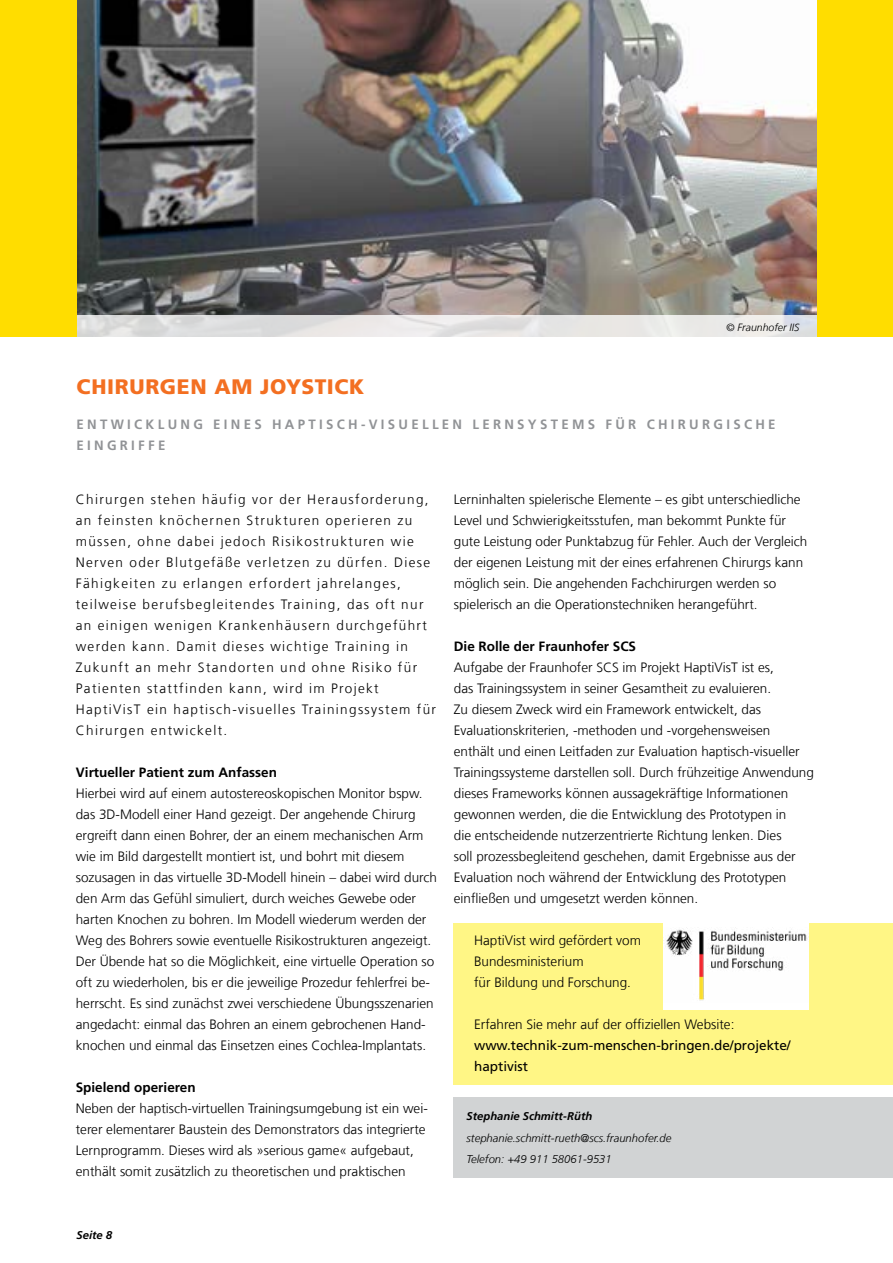
<style>
.page{position:relative;width:893px;height:1263px;background:#fff}
.page>*{position:absolute;margin:0;border:0;box-sizing:border-box;transform-origin:0 0}
.t1{font:900 21px "Frutiger LT Com";letter-spacing:.03em;color:#f36f21}
.t2{font:300 13.5px/21px "Frutiger LT Com";color:#000}
.t3{font:300 13.5px/21px "Frutiger LT Com";letter-spacing:.1em;color:#000}
.t4{font:700 13.5px "Frutiger LT Com";color:#000}
.t5{font:700 13.5px/21px "Frutiger LT Com";letter-spacing:.25em;color:#919396}
.t6{font:13.5px/21px "Frutiger LT Com";color:#000}
.t7{font:italic 300 11.25px/21px "Frutiger LT Com";color:#000}
.t8{font:italic 700 11.25px "Frutiger LT Com";color:#000}
.t9{font:italic 300 10.5px "Frutiger LT Com";color:#000}
</style>
<div class="page">
<div style="left:0;top:0;width:893px;height:336px;background:#fd0"></div>
<img style="left:78px;top:0;width:738px;height:315px">
<svg style="left:77px;top:315px;width:739px;height:21px;background:#e4e3e3"></svg>
<div style="left:454px;top:1097px;width:439px;height:81px;background:#d1d3d4"></div>
<div style="left:454px;top:923px;width:439px;height:161px;background:#fff685"></div>
<div style="left:663px;top:921px;width:146px;height:89px;background:#fff"></div>
<img style="left:666px;top:927px;width:141px;height:74px">
<p class="t9" style="left:726px;top:321px;width:75px">© Fraunhofer IIS</p>
<h1 class="t1" style="left:77px;top:374px;width:289px">CHIRURGEN AM JOYSTICK</h1>
<p class="t5" style="left:77px;top:414px;width:701px">ENTWICKLUNG EINES HAPTISCH-VISUELLEN LERNSYSTEMS FÜR CHIRURGISCHE<br>EINGRIFFE</p>
<p class="t3" style="left:76px;top:489px;width:362px">Chirurgen stehen häufig vor der Herausforderung, an feinsten knöchernen Strukturen operieren zu müssen, ohne dabei jedoch Risikostrukturen wie Nerven oder Blutgefäße verletzen zu dürfen. Diese Fähigkeiten zu erlangen erfordert jahrelanges, teilweise berufsbegleitendes Training, das oft nur an einigen wenigen Krankenhäusern durchgeführt werden kann. Damit dieses wichtige Training in Zukunft an mehr Standorten und ohne Risiko für Patienten stattfinden kann, wird im Projekt HaptiVisT ein haptisch-visuelles Trainingssystem für Chirurgen entwickelt.</p>
<p class="t4" style="left:76px;top:765px;width:203px">Virtueller Patient zum Anfassen</p>
<p class="t2" style="left:76px;top:783px;width:363px">Hierbei wird auf einem autostereoskopischen Monitor bspw. das 3D-Modell einer Hand gezeigt. Der angehende Chirurg ergreift dann einen Bohrer, der an einem mechanischen Arm wie im Bild dargestellt montiert ist, und bohrt mit diesem sozusagen in das virtuelle 3D-Modell hinein – dabei wird durch den Arm das Gefühl simuliert, durch weiches Gewebe oder harten Knochen zu bohren. Im Modell wiederum werden der Weg des Bohrers sowie eventuelle Risikostrukturen angezeigt.<br>Der Übende hat so die Möglichkeit, eine virtuelle Operation so oft zu wiederholen, bis er die jeweilige Prozedur fehlerfrei be&shy;herrscht. Es sind zunächst zwei verschiedene Übungsszenarien angedacht: einmal das Bohren an einem gebrochenen Hand&shy;knochen und einmal das Einsetzen eines Cochlea-Implantats.</p>
<p class="t4" style="left:76px;top:1080px;width:121px">Spielend operieren</p>
<p class="t2" style="left:76px;top:1098px;width:354px">Neben der haptisch-virtuellen Trainingsumgebung ist ein wei&shy;terer elementarer Baustein des Demonstrators das integrierte Lernprogramm. Dieses wird als »serious game« aufgebaut, enthält somit zusätzlich zu theoretischen und praktischen</p>
<p class="t2" style="left:454px;top:489px;width:355px">Lerninhalten spielerische Elemente – es gibt unterschiedliche Level und Schwierigkeitsstufen, man bekommt Punkte für gute Leistung oder Punktabzug für Fehler. Auch der Vergleich der eigenen Leistung mit der eines erfahrenen Chirurgs kann möglich sein. Die angehenden Fachchirurgen werden so spielerisch an die Operationstechniken herangeführt.</p>
<p class="t4" style="left:454px;top:638px;width:184px">Die Rolle der Fraunhofer SCS</p>
<p class="t2" style="left:454px;top:657px;width:362px">Aufgabe der Fraunhofer SCS im Projekt HaptiVisT ist es,<br>das Trainingssystem in seiner Gesamtheit zu evaluieren.<br>Zu diesem Zweck wird ein Framework entwickelt, das Evaluationskriterien, -methoden und -vorgehensweisen enthält und einen Leitfaden zur Evaluation haptisch-visueller Trainingssysteme darstellen soll. Durch frühzeitige Anwendung dieses Frameworks können aussagekräftige Informationen gewonnen werden, die die Entwicklung des Prototypen in<br>die entscheidende nutzerzentrierte Richtung lenken. Dies<br>soll prozessbegleitend geschehen, damit Ergebnisse aus der Evaluation noch während der Entwicklung des Prototypen einfließen und umgesetzt werden können.</p>
<p class="t2" style="left:474px;top:930px;width:168px">HaptiVist wird gefördert vom<br>Bundesministerium<br>für Bildung und Forschung.</p>
<p class="t2" style="left:474px;top:1014px;width:262px">Erfahren Sie mehr auf der offiziellen Website:</p>
<p class="t6" style="left:474px;top:1035px;width:318px">www.technik-zum-menschen-bringen.de/projekte/ haptivist</p>
<p class="t8" style="left:467px;top:1110px;width:127px">Stephanie Schmitt-Rüth</p>
<p class="t7" style="left:467px;top:1127px;width:206px">stephanie.schmitt-rueth@scs.fraunhofer.de<br>Telefon: +49 911 58061-9531</p>
<p class="t8" style="left:77px;top:1229px;width:37px">Seite 8</p>
</div>
